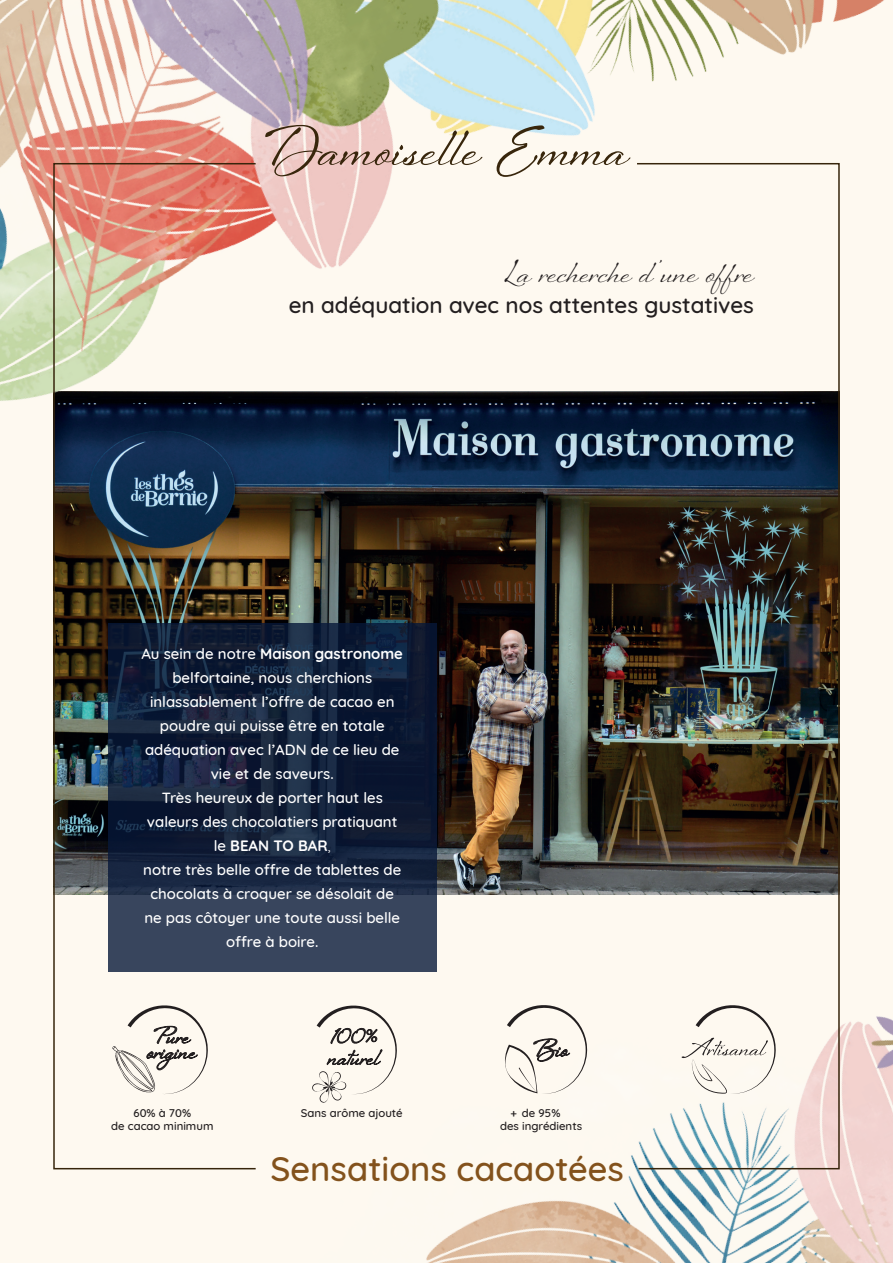
<style>
.page{position:relative;width:893px;height:1263px;background:#fff}
.page>*{position:absolute;margin:0;border:0;box-sizing:border-box;transform-origin:0 0}
.t1{font:700 52.5px "Sheila";letter-spacing:.005em;color:#38260c}
.t2{font:500 34.5px "Quicksand";color:#83521c}
.t3{font:30px "Sheila";color:#231f20}
.t4{font:500 22.5px "Quicksand";color:#231f20}
.t5{font:700 22.2px "Sheila";color:#231f20}
.t6{font:500 15px/24px "Quicksand";color:#fff;text-align:center}
.t7{font:500 11.4px/12.6px "Quicksand";color:#231f20;text-align:center}
.s1{font-weight:700}
.s2{font-weight:400}
</style>
<div class="page">
<img style="left:56px;top:624px;width:579px;height:149px">
<img style="left:0;top:0;width:893px;height:624px">
<img style="left:1px;top:773px;width:892px;height:490px">
<svg style="left:108px;top:623px;width:329px;height:349px;background:#1a2842"></svg>
<div style="left:53px;top:163px;width:203px;height:1006px;border:2px solid #37250c"></div>
<img style="left:635px;top:162px;width:205px;height:1008px">
<svg style="left:110px;top:999px;width:99px;height:95px"></svg>
<svg style="left:312px;top:999px;width:86px;height:104px"></svg>
<svg style="left:504px;top:999px;width:84px;height:95px"></svg>
<svg style="left:682px;top:999px;width:95px;height:95px"></svg>
<h1 class="t1" style="left:265px;top:116px;width:365px">Damoiselle Emma</h1>
<h3 class="t3" style="left:505px;top:254px;width:251px">La recherche d ’une offre</h3>
<h3 class="t4" style="left:289px;top:287px;width:467px">en adéquation avec nos attentes gustatives</h3>
<p class="t6" style="left:141px;top:640px;width:263px">Au sein de notre <span class="s1">Maison gastronome </span>belfortaine, nous cherchions inlassablement l’offre de cacao en poudre qui puisse être en totale adéquation avec l’ADN de ce lieu de vie et de saveurs.<br>Très heureux de porter haut les valeurs des chocolatiers pratiquant le <span class="s1">BEAN TO BAR</span><span class="s2">,<br></span>notre très belle offre de tablettes de chocolats à croquer se désolait de ne pas côtoyer une toute aussi belle offre à boire.</p>
<h3 class="t5" style="left:154px;top:1022px;width:37px">Pure</h3>
<h3 class="t5" style="left:147px;top:1037px;width:51px">origine</h3>
<p class="t7" style="left:111px;top:1106px;width:104px">60% à 70%<br>de cacao minimum</p>
<p class="t7" style="left:301px;top:1106px;width:103px">Sans arôme ajouté</p>
<p class="t7" style="left:500px;top:1106px;width:84px;text-align:left;text-indent:10px">+ de 95%<br>des ingrédients</p>
<h2 class="t2" style="left:270px;top:1140px;width:355px">Sensations cacaotées</h2>
</div>
